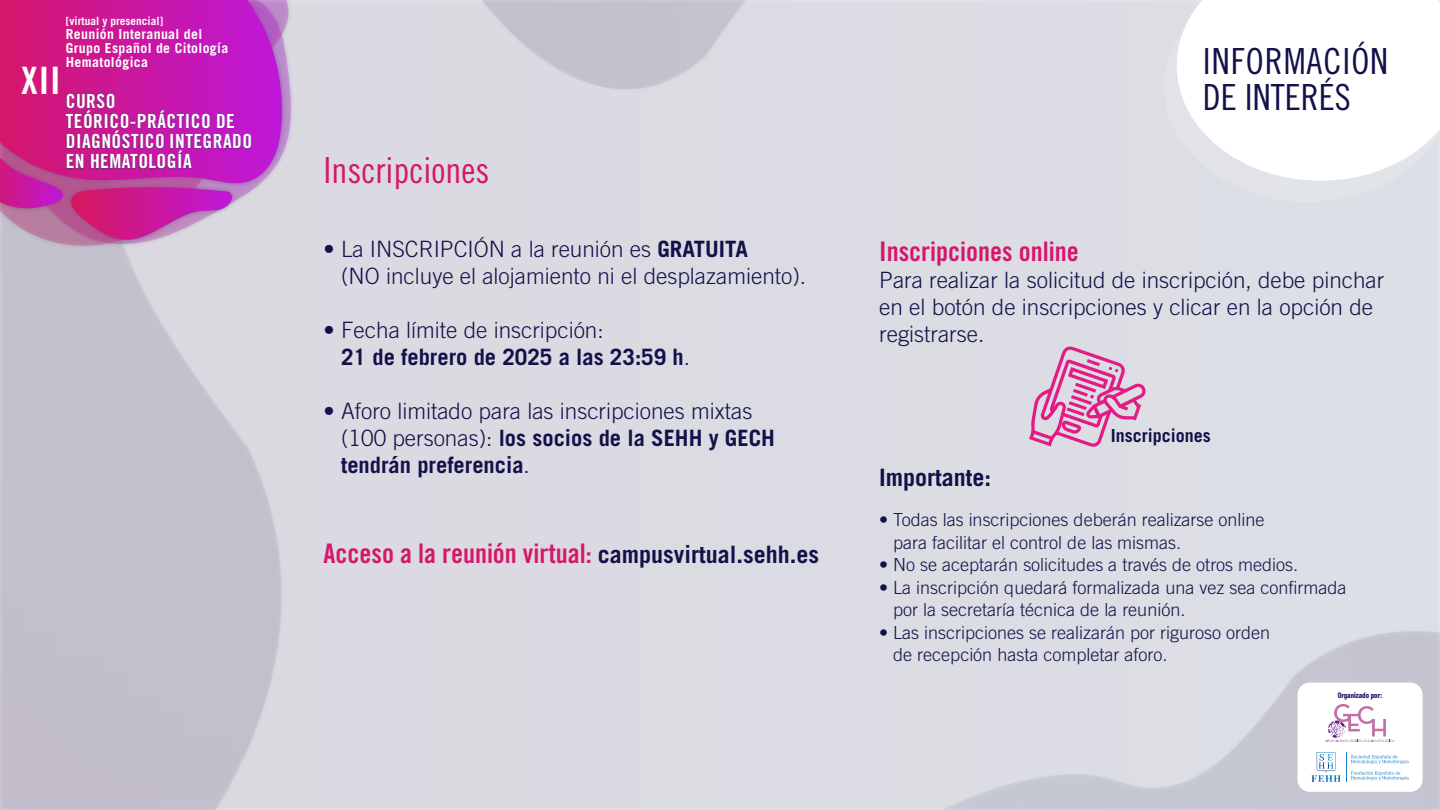
<style>
.page{position:relative;width:1440px;height:810px;background:#dbdbe3}
.page>*{position:absolute;margin:0;border:0;box-sizing:border-box;transform-origin:0 0}
.t1{font:37.72px "Trade Gothic LT Std Bd Cn 20";color:#fff}
.t2{font:36px "Trade Gothic LT Std Cn 18";color:#d4176b}
.t3{font:36px "Trade Gothic LT Std Cn 18";letter-spacing:.025em;color:#12114a}
.t4{font:36px "Trade Gothic LT Std Cn 18";color:#12114a}
.t5{font:27px "Trade Gothic LT Std Bd Cn 20";color:#d4176b}
.t6{font:700 24px "Trade Gothic LT Std";color:#12114a}
.t7{font:300 22.5px/27px "Trade Gothic LT Std";color:#12114a}
.t8{font:19.5px/20.1px "Trade Gothic LT Std Bd Cn 20";letter-spacing:.025em;color:#fff}
.t9{font:300 18px/22.5px "Trade Gothic LT Std";color:#12114a}
.t10{font:700 18px "Trade Gothic LT Std";color:#12114a}
.t11{font:700 13.88px/13.9px "Trade Gothic LT Std";letter-spacing:.025em;color:#fff}
.t12{font:700 11.32px "Trade Gothic LT Std";color:#fff}
.t13{font:700 7.8px "Barlow Condensed";color:#1e1a71}
.s1{font-weight:700}
.s2{font-family:"Trade Gothic LT Std";font-weight:700;font-size:24px;color:#12114a}
</style>
<div class="page">
<svg style="left:0;top:246px;width:282px;height:564px"></svg>
<svg style="left:946px;top:631px;width:494px;height:179px"></svg>
<svg style="left:482px;top:0;width:263px;height:89px"></svg>
<svg style="left:0;top:0;width:288px;height:246px"></svg>
<svg style="left:0;top:0;width:285px;height:185px;background:#c820a0"></svg>
<svg style="left:69px;top:187px;width:164px;height:54px"></svg>
<svg style="left:0;top:158px;width:63px;height:52px;background:#c22b97"></svg>
<svg style="left:1029px;top:346px;width:117px;height:101px"></svg>
<div style="left:1298px;top:683px;width:125px;height:109px;background:#fff;border-radius:12px"></div>
<svg style="left:1326px;top:704px;width:68px;height:38px"></svg>
<svg style="left:1311px;top:752px;width:30px;height:30px"></svg>
<svg style="left:1351px;top:755px;width:58px;height:9px"></svg>
<svg style="left:1351px;top:771px;width:58px;height:9px"></svg>
<hr style="left:1346px;top:752px;width:1px;height:30px;background:#1380c4">
<svg style="left:1176px;top:0;width:264px;height:181px;background:#fafafb"></svg>
<div style="left:64px;top:92px;width:189px;height:78px;background:#264059;opacity:.66"></div>
<h1 class="t1" style="left:21px;top:57px;width:41px">XII</h1>
<p class="t12" style="left:66px;top:14px;width:99px">[virtual y presencial]</p>
<p class="t11" style="left:66px;top:27px;width:164px">Reunión Interanual del<br>Grupo Español de Citología<br>Hematológica</p>
<p class="t8" style="left:66px;top:91px;width:51px">CURSO</p>
<p class="t8" style="left:66px;top:111px;width:188px">TEÓRICO-PRÁCTICO DE<br>DIAGNÓSTICO INTEGRADO<br>EN HEMATOLOGÍA</p>
<h2 class="t2" style="left:324px;top:149px;width:167px">Inscripciones</h2>
<p class="t7" style="left:341px;top:236px;width:467px;text-indent:-18px">• La INSCRIPCIÓN a la reunión es <span class="s1">GRATUITA<br></span>(NO incluye el alojamiento ni el desplazamiento).</p>
<p class="t7" style="left:341px;top:317px;width:350px;text-indent:-18px">• Fecha límite de inscripción:<br><span class="s1">21 de febrero de 2025 a las 23:59 h</span>.</p>
<p class="t7" style="left:341px;top:398px;width:435px;text-indent:-18px">• Aforo limitado para las inscripciones mixtas (100 personas): <span class="s1">los socios de la SEHH y GECH tendrán preferencia</span>.</p>
<p class="t5" style="left:324px;top:537px;width:497px">Acceso a la reunión virtual: <span class="s2">campusvirtual.sehh.es</span></p>
<h2 class="t3" style="left:1203px;top:40px;width:187px">INFORMACIÓN</h2>
<h2 class="t4" style="left:1203px;top:76px;width:149px">DE INTERÉS</h2>
<p class="t5" style="left:879px;top:235px;width:201px">Inscripciones online</p>
<p class="t7" style="left:879px;top:266px;width:507px">Para realizar la solicitud de inscripción, debe pinchar en el botón de inscripciones y clicar en la opción de registrarse.</p>
<p class="t10" style="left:1111px;top:425px;width:101px">Inscripciones</p>
<p class="t6" style="left:879px;top:462px;width:114px">Importante:</p>
<p class="t9" style="left:893px;top:508px;width:373px;text-indent:-14px">• Todas las inscripciones deberán realizarse online para facilitar el control de las mismas.</p>
<p class="t9" style="left:879px;top:553px;width:421px">• No se aceptarán solicitudes a través de otros medios.</p>
<p class="t9" style="left:893px;top:576px;width:455px;text-indent:-14px">• La inscripción quedará formalizada una vez sea confirmada por la secretaría técnica de la reunión.</p>
<p class="t9" style="left:893px;top:621px;width:378px;text-indent:-14px">• Las inscripciones se realizarán por riguroso orden de recepción hasta completar aforo.</p>
<p class="t13" style="left:1338px;top:690px;width:46px">Organizado por:</p>
</div>
